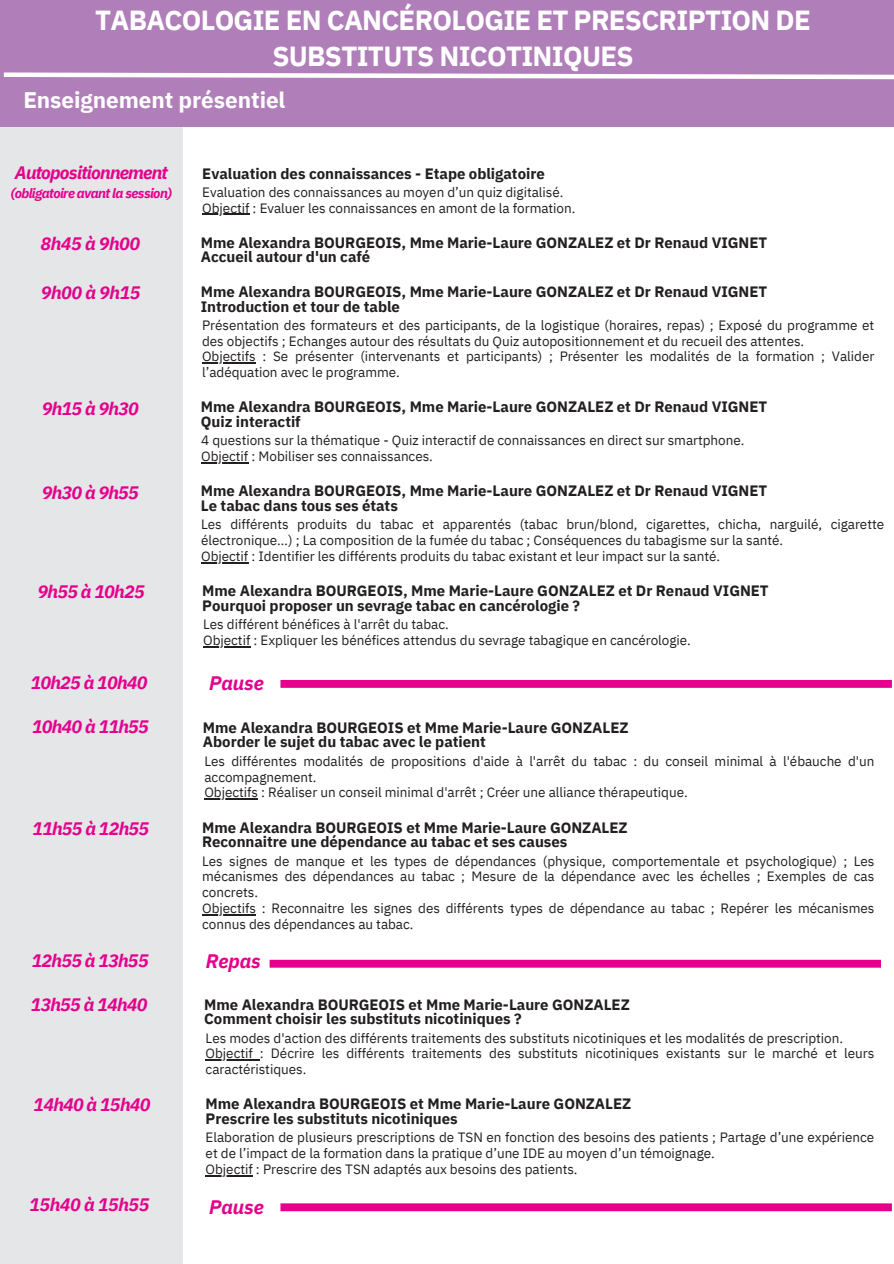
<style>
.page{position:relative;width:894px;height:1264px;background:#fff}
.page>*{position:absolute;margin:0;border:0;box-sizing:border-box;transform-origin:0 0}
.t1{font:700 27.6px/35.5px "IBM Plex Sans";letter-spacing:-.025em;color:#fff;text-align:center}
.t2{font:700 22.5px "IBM Plex Sans";letter-spacing:-.005em;color:#fff}
.t3{font:italic 700 19.5px "IBM Plex Sans";letter-spacing:-.005em;color:#e4008c}
.t4{font:italic 700 18px "IBM Plex Sans";letter-spacing:-.045em;color:#e4008c}
.t5{font:700 15px/14.7px "IBM Plex Sans";letter-spacing:-.005em;color:#231f20}
.t6{font:13.5px/15.8px "IBM Plex Sans";letter-spacing:-.005em;color:#231f20}
.t7{font:italic 700 13.5px "IBM Plex Sans";letter-spacing:-.045em;color:#e4008c}
</style>
<div class="page">
<div style="left:0;top:19px;width:183px;height:1244px;background:#e5e6e8"></div>
<div style="left:0;top:0;width:893px;height:126px;background:#b07eb9"></div>
<svg style="left:3px;top:72px;width:890px;height:8px"></svg>
<hr style="left:202px;top:214px;width:47px;height:1px;background:#231f20">
<hr style="left:201px;top:462px;width:47px;height:1px;background:#231f20">
<hr style="left:204px;top:798px;width:54px;height:1px;background:#231f20">
<hr style="left:202px;top:914px;width:54px;height:1px;background:#231f20">
<hr style="left:205px;top:1059px;width:55px;height:1px;background:#231f20">
<hr style="left:205px;top:1174px;width:48px;height:2px;background:#231f20">
<hr style="left:202px;top:362px;width:54px;height:1px;background:#231f20">
<div style="left:280px;top:680px;width:611px;height:7px;background:#e4008c"></div>
<div style="left:269px;top:959px;width:611px;height:8px;background:#e4008c"></div>
<div style="left:280px;top:1203px;width:611px;height:8px;background:#e4008c"></div>
<hr style="left:201px;top:562px;width:47px;height:1px;background:#231f20">
<hr style="left:203px;top:646px;width:47px;height:1px;background:#231f20">
<h1 class="t1" style="left:95px;top:2px;width:717px">TABACOLOGIE EN CANCÉROLOGIE ET PRESCRIPTION DE<br>SUBSTITUTS NICOTINIQUES</h1>
<h3 class="t2" style="left:23px;top:84px;width:263px">Enseignement présentiel</h3>
<h4 class="t4" style="left:15px;top:160px;width:154px">Autopositionnement</h4>
<h4 class="t7" style="left:11px;top:184px;width:163px">(obligatoire avant la session)</h4>
<h3 class="t5" style="left:202px;top:166px;width:344px">Evaluation des connaissances - Etape obligatoire</h3>
<h3 class="t6" style="left:202px;top:184px;width:362px">Evaluation des connaissances au moyen d’un quiz digitalisé.</h3>
<h3 class="t6" style="left:202px;top:199px;width:374px">Objectif : Evaluer les connaissances en amont de la formation.</h3>
<p class="t4" style="left:41px;top:232px;width:101px">8h45 à 9h00</p>
<p class="t5" style="left:201px;top:235px;width:567px">Mme Alexandra BOURGEOIS, Mme Marie-Laure GONZALEZ et Dr Renaud VIGNET<br>Accueil autour d'un café</p>
<h4 class="t4" style="left:41px;top:281px;width:101px">9h00 à 9h15</h4>
<p class="t5" style="left:201px;top:284px;width:567px">Mme Alexandra BOURGEOIS, Mme Marie-Laure GONZALEZ et Dr Renaud VIGNET<br>Introduction et tour de table</p>
<p class="t6" style="left:202px;top:317px;width:673px">Présentation des formateurs et des participants, de la logistique (horaires, repas) ; Exposé du programme et des objectifs ; Echanges autour des résultats du Quiz autopositionnement et du recueil des attentes.</p>
<h3 class="t6" style="left:202px;top:348px;width:673px">Objectifs : Se présenter (intervenants et participants) ; Présenter les modalités de la formation ; Valider l’adéquation avec le programme.</h3>
<p class="t4" style="left:42px;top:396px;width:99px">9h15 à 9h30</p>
<h3 class="t5" style="left:201px;top:399px;width:567px">Mme Alexandra BOURGEOIS, Mme Marie-Laure GONZALEZ et Dr Renaud VIGNET<br>Quiz interactif</h3>
<h3 class="t6" style="left:201px;top:432px;width:544px">4 questions sur la thématique - Quiz interactif de connaissances en direct sur smartphone.</h3>
<h3 class="t6" style="left:201px;top:448px;width:233px">Objectif : Mobiliser ses connaissances.</h3>
<p class="t4" style="left:42px;top:480px;width:99px">9h30 à 9h55</p>
<p class="t5" style="left:201px;top:483px;width:567px">Mme Alexandra BOURGEOIS, Mme Marie-Laure GONZALEZ et Dr Renaud VIGNET<br>Le tabac dans tous ses états</p>
<h3 class="t6" style="left:201px;top:516px;width:684px">Les différents produits du tabac et apparentés (tabac brun/blond, cigarettes, chicha, narguilé, cigarette électronique…) ; La composition de la fumée du tabac ; Conséquences du tabagisme sur la santé.</h3>
<p class="t6" style="left:201px;top:548px;width:520px">Objectif : Identifier les différents produits du tabac existant et leur impact sur la santé.</p>
<h4 class="t4" style="left:38px;top:580px;width:109px">9h55 à 10h25</h4>
<p class="t5" style="left:202px;top:583px;width:567px">Mme Alexandra BOURGEOIS, Mme Marie-Laure GONZALEZ et Dr Renaud VIGNET<br>Pourquoi proposer un sevrage tabac en cancérologie ?</p>
<p class="t6" style="left:203px;top:616px;width:247px">Les différent bénéfices à l'arrêt du tabac.</p>
<h3 class="t6" style="left:203px;top:632px;width:489px">Objectif : Expliquer les bénéfices attendus du sevrage tabagique en cancérologie.</h3>
<h3 class="t4" style="left:30px;top:670px;width:119px">10h25 à 10h40</h3>
<p class="t3" style="left:209px;top:670px;width:56px">Pause</p>
<h3 class="t4" style="left:32px;top:714px;width:119px">10h40 à 11h55</h3>
<h2 class="t4" style="left:32px;top:816px;width:119px">11h55 à 12h55</h2>
<h3 class="t5" style="left:203px;top:719px;width:427px">Mme Alexandra BOURGEOIS et Mme Marie-Laure GONZALEZ<br>Aborder le sujet du tabac avec le patient</h3>
<h4 class="t6" style="left:204px;top:752px;width:671px">Les différentes modalités de propositions d'aide à l'arrêt du tabac : du conseil minimal à l'ébauche d'un accompagnement.</h4>
<h4 class="t6" style="left:204px;top:784px;width:484px">Objectifs : Réaliser un conseil minimal d'arrêt ; Créer une alliance thérapeutique.</h4>
<p class="t5" style="left:202px;top:819px;width:427px">Mme Alexandra BOURGEOIS et Mme Marie-Laure GONZALEZ<br>Reconnaitre une dépendance au tabac et ses causes</p>
<p class="t6" style="left:202px;top:852px;width:673px;text-align:justify">Les signes de manque et les types de dépendances (physique, comportementale et psychologique) ; Les mécanismes des dépendances au tabac ; Mesure de la dépendance avec les échelles ; Exemples de cas concrets.</p>
<h4 class="t6" style="left:202px;top:899px;width:673px">Objectifs : Reconnaitre les signes des différents types de dépendance au tabac ; Repérer les mécanismes connus des dépendances au tabac.</h4>
<h4 class="t4" style="left:31px;top:948px;width:119px">12h55 à 13h55</h4>
<p class="t3" style="left:206px;top:948px;width:57px">Repas</p>
<h3 class="t4" style="left:30px;top:992px;width:119px">13h55 à 14h40</h3>
<h4 class="t4" style="left:33px;top:1092px;width:119px">14h40 à 15h40</h4>
<p class="t5" style="left:204px;top:996px;width:427px">Mme Alexandra BOURGEOIS et Mme Marie-Laure GONZALEZ<br>Comment choisir les substituts nicotiniques ?</p>
<p class="t6" style="left:205px;top:1029px;width:638px">Les modes d'action des différents traitements des substituts nicotiniques et les modalités de prescription.</p>
<h4 class="t6" style="left:205px;top:1045px;width:670px">Objectif : Décrire les différents traitements des substituts nicotiniques existants sur le marché et leurs caractéristiques.</h4>
<p class="t5" style="left:205px;top:1096px;width:427px">Mme Alexandra BOURGEOIS et Mme Marie-Laure GONZALEZ<br>Prescrire les substituts nicotiniques</p>
<p class="t6" style="left:205px;top:1129px;width:670px">Elaboration de plusieurs prescriptions de TSN en fonction des besoins des patients ; Partage d’une expérience et de l’impact de la formation dans la pratique d’une IDE au moyen d’un témoignage.</p>
<h4 class="t6" style="left:205px;top:1160px;width:373px">Objectif : Prescrire des TSN adaptés aux besoins des patients.</h4>
<p class="t4" style="left:29px;top:1192px;width:122px">15h40 à 15h55</p>
<h4 class="t3" style="left:209px;top:1193px;width:56px">Pause</h4>
</div>
